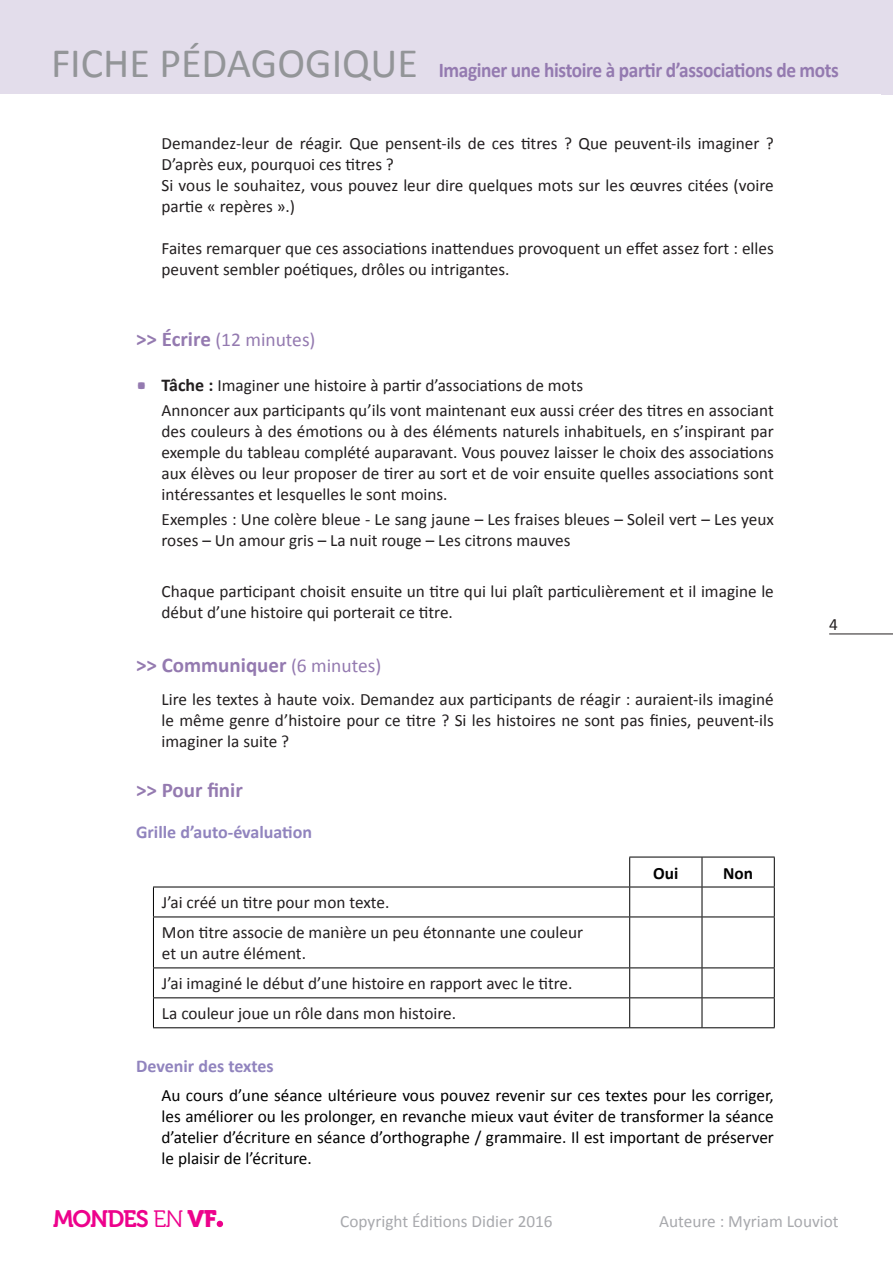
<style>
.page{position:relative;width:893px;height:1263px;background:#fff}
.page>*{position:absolute;margin:0;border:0;box-sizing:border-box;transform-origin:0 0}
.t1{font:23.7px "Museo 700";letter-spacing:-.05em;color:#ed028c}
.t2{font:700 21px "Calibri";letter-spacing:-.02em;color:#947ab0;scale:.92 1}
.t3{font:700 21px "Calibri";letter-spacing:-.02em;color:#947ab0}
.t4{font:19.5px "Calibri";color:#947ab0}
.t5{font:700 18px "Calibri";color:#9184be}
.t6{font:17.25px/21px "Calibri";color:#231f20}
.t7{font:17.25px/21px "Calibri";color:#000;text-align:justify}
.t8{font:17.25px "Calibri";color:#a8a9ad}
.t9{font:700 17.25px "Calibri";color:#000}
.s1{font-weight:400;font-size:42px;color:#939598}
.s2{font-weight:700;font-size:21px}
.s3{font-weight:700;font-size:18px}
.s4{font-weight:400;font-size:19.5px}
.s5{font-family:"Museo 300"}
.s6{font-family:"Museo 900"}
</style>
<div class="page">
<hr style="left:829px;top:633px;width:64px;height:1px;background:#231f20">
<div style="left:0;top:0;width:893px;height:94px;background:#e3ddeb"></div>
<svg style="left:217px;top:1221px;width:6px;height:6px"></svg>
<svg style="left:153px;top:858px;width:621px;height:169px"></svg>
<hr style="left:774px;top:857px;width:1px;height:30px;background:#000">
<hr style="left:629px;top:857px;width:73px;height:1px;background:#000">
<hr style="left:702px;top:857px;width:73px;height:1px;background:#000">
<svg style="left:774px;top:888px;width:1px;height:28px"></svg>
<hr style="left:774px;top:917px;width:1px;height:50px;background:#000">
<svg style="left:774px;top:968px;width:1px;height:59px"></svg>
<hr style="left:153px;top:887px;width:477px;height:1px;background:#000">
<hr style="left:630px;top:887px;width:72px;height:1px;background:#000">
<hr style="left:702px;top:887px;width:73px;height:1px;background:#000">
<hr style="left:153px;top:916px;width:477px;height:1px;background:#000">
<hr style="left:630px;top:916px;width:72px;height:1px;background:#000">
<hr style="left:702px;top:916px;width:73px;height:1px;background:#000">
<hr style="left:153px;top:967px;width:477px;height:1px;background:#000">
<hr style="left:630px;top:967px;width:72px;height:1px;background:#000">
<hr style="left:702px;top:967px;width:73px;height:1px;background:#000">
<hr style="left:153px;top:997px;width:477px;height:1px;background:#000">
<hr style="left:630px;top:997px;width:72px;height:1px;background:#000">
<hr style="left:702px;top:997px;width:73px;height:1px;background:#000">
<hr style="left:153px;top:1027px;width:477px;height:1px;background:#000">
<hr style="left:630px;top:1027px;width:72px;height:1px;background:#000">
<hr style="left:702px;top:1027px;width:73px;height:1px;background:#000">
<hr style="left:629px;top:857px;width:1px;height:30px;background:#000">
<hr style="left:702px;top:857px;width:1px;height:30px;background:#000">
<svg style="left:153px;top:887px;width:1px;height:29px"></svg>
<svg style="left:629px;top:887px;width:1px;height:29px"></svg>
<svg style="left:702px;top:887px;width:1px;height:29px"></svg>
<hr style="left:153px;top:917px;width:1px;height:50px;background:#000">
<hr style="left:629px;top:917px;width:1px;height:50px;background:#000">
<hr style="left:702px;top:917px;width:1px;height:50px;background:#000">
<svg style="left:153px;top:968px;width:1px;height:59px"></svg>
<svg style="left:629px;top:968px;width:1px;height:59px"></svg>
<svg style="left:702px;top:968px;width:1px;height:59px"></svg>
<p class="t2" style="left:51px;top:57px;width:858px"><span class="s1">FICHE PÉDAGOGIQUE</span> Imaginer une histoire à partir d’associations de mots</p>
<p class="t6" style="left:162px;top:133px;width:614px">Demandez-leur de réagir. Que pensent-ils de ces titres ? Que peuvent-ils imaginer ?<br>D’après eux, pourquoi ces titres ?<br>Si vous le souhaitez, vous pouvez leur dire quelques mots sur les œuvres citées (voire partie « repères ».)</p>
<p class="t6" style="left:162px;top:238px;width:614px">Faites remarquer que ces associations inattendues provoquent un effet assez fort : elles peuvent sembler poétiques, drôles ou intrigantes.</p>
<p class="t4" style="left:136px;top:327px;width:181px"><span class="s2">&gt;&gt; Écrire</span> (12 minutes)</p>
<p class="t6" style="left:162px;top:373px;width:614px;line-height:25.2px"><span class="s3">Tâche :</span> Imaginer une histoire à partir d’associations de mots<br>Annoncer aux participants qu’ils vont maintenant eux aussi créer des titres en associant</p>
<p class="t6" style="left:162px;top:421px;width:614px;text-align:justify">des couleurs à des émotions ou à des éléments naturels inhabituels, en s’inspirant par exemple du tableau complété auparavant. Vous pouvez laisser le choix des associations aux élèves ou leur proposer de tirer au sort et de voir ensuite quelles associations sont intéressantes et lesquelles le sont moins.</p>
<p class="t6" style="left:162px;top:509px;width:614px">Exemples : Une colère bleue - Le sang jaune – Les fraises bleues – Soleil vert – Les yeux roses – Un amour gris – La nuit rouge – Les citrons mauves</p>
<p class="t6" style="left:162px;top:581px;width:614px">Chaque participant choisit ensuite un titre qui lui plaît particulièrement et il imagine le début d’une histoire qui porterait ce titre.</p>
<p class="t3" style="left:136px;top:651px;width:247px">&gt;&gt; Communiquer <span class="s4">(6 minutes)</span></p>
<p class="t6" style="left:162px;top:689px;width:614px;text-align:justify">Lire les textes à haute voix. Demandez aux participants de réagir : auraient-ils imaginé le même genre d’histoire pour ce titre ? Si les histoires ne sont pas finies, peuvent-ils imaginer la suite ?</p>
<p class="t3" style="left:136px;top:776px;width:108px">&gt;&gt; Pour finir</p>
<p class="t5" style="left:136px;top:820px;width:178px">Grille d’auto-évaluation</p>
<p class="t9" style="left:653px;top:862px;width:27px">Oui</p>
<p class="t9" style="left:723px;top:862px;width:31px">Non</p>
<p class="t6" style="left:162px;top:888px;width:423px;line-height:30px">J’ai créé un titre pour mon texte.<br>Mon titre associe de manière un peu étonnante une couleur</p>
<p class="t6" style="left:162px;top:939px;width:412px;line-height:30px">et un autre élément.<br>J’ai imaginé le début d’une histoire en rapport avec le titre.<br>La couleur joue un rôle dans mon histoire.</p>
<p class="t5" style="left:136px;top:1054px;width:139px">Devenir des textes</p>
<p class="t7" style="left:162px;top:1085px;width:614px">Au cours d’une séance ultérieure vous pouvez revenir sur ces textes pour les corriger, les améliorer ou les prolonger, en revanche mieux vaut éviter de transformer la séance d’atelier d’écriture en séance d’orthographe / grammaire. Il est important de préserver le plaisir de l’écriture.</p>
<p class="t6" style="left:829px;top:613px;width:10px">4</p>
<h1 class="t1" style="left:53px;top:1205px;width:165px">MONDES <span class="s5">EN</span> <span class="s6">VF</span></h1>
<p class="t8" style="left:340px;top:1210px;width:214px">Copyright Éditions Didier 2016</p>
<p class="t8" style="left:659px;top:1210px;width:181px">Auteure : Myriam Louviot</p>
</div>
